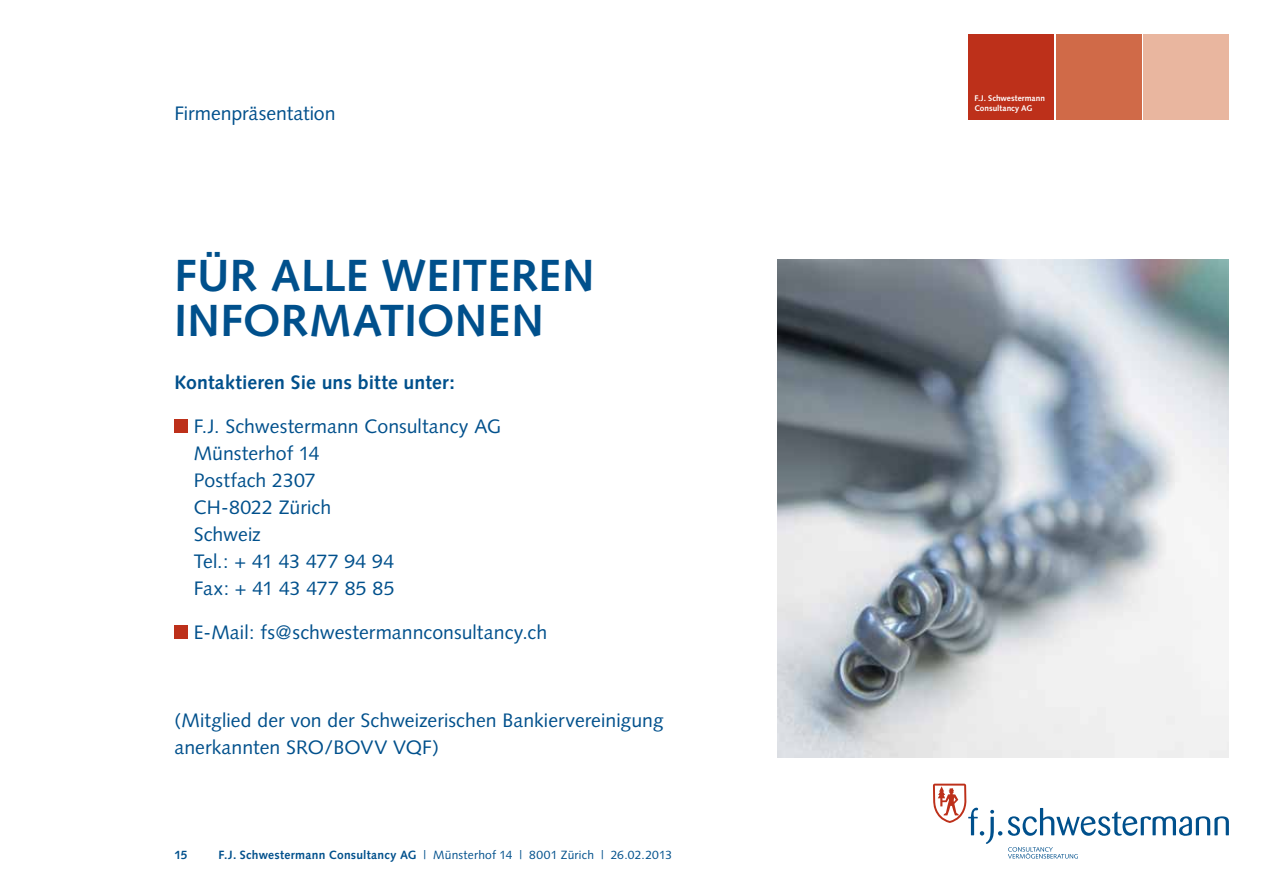
<style>
.page{position:relative;width:1263px;height:893px;background:#fff}
.page>*{position:absolute;margin:0;border:0;box-sizing:border-box;transform-origin:0 0}
.t1{font:700 45px/45px "Syntax";letter-spacing:.005em;color:#00508c}
.t2{font:19.5px/27px "Syntax";letter-spacing:.005em;color:#00508c}
.t3{font:700 19.5px "Syntax";letter-spacing:.01em;color:#00508c}
.t4{font:12px "Syntax";letter-spacing:.015em;color:#00508c}
.t5{font:700 12px "Syntax";color:#00508c}
.t6{font:700 8.25px/10.5px "Syntax";letter-spacing:.005em;color:#fff}
.s1{font-weight:700}
</style>
<div class="page">
<div style="left:968px;top:34px;width:85px;height:85px;background:#bd301a"></div>
<div style="left:1056px;top:34px;width:85px;height:85px;background:#d06a48"></div>
<div style="left:1144px;top:34px;width:85px;height:85px;background:#e9b69f"></div>
<svg style="left:1008px;top:808px;width:221px;height:28px"></svg>
<svg style="left:1008px;top:847px;width:70px;height:12px"></svg>
<svg style="left:933px;top:784px;width:69px;height:60px"></svg>
<div style="left:174px;top:419px;width:14px;height:14px;background:#bd301a"></div>
<div style="left:174px;top:625px;width:14px;height:14px;background:#bd301a"></div>
<img style="left:778px;top:259px;width:451px;height:498px">
<p class="t2" style="left:174px;top:100px;width:163px">Firmenpräsentation</p>
<h1 class="t1" style="left:174px;top:254px;width:309px">Für alle weiteren<br>Informationen</h1>
<p class="t3" style="left:174px;top:371px;width:282px">Kontaktieren Sie uns bitte unter:</p>
<p class="t2" style="left:194px;top:413px;width:309px">F.J. Schwestermann Consultancy AG<br>Münsterhof 14<br>Postfach 2307<br>CH-8022 Zürich<br>Schweiz<br>Tel.: + 41 43 477 94 94<br>Fax: + 41 43 477 85 85</p>
<p class="t2" style="left:194px;top:619px;width:355px">E-Mail: fs@schwestermannconsultancy.ch</p>
<p class="t2" style="left:174px;top:707px;width:491px">(Mitglied der von der Schweizerischen Bankiervereinigung anerkannten SRO/BOVV VQF)</p>
<p class="t5" style="left:174px;top:848px;width:15px">15</p>
<p class="t4" style="left:219px;top:848px;width:455px"><span class="s1">F.J. Schwestermann Consultancy AG</span> | Münsterhof 14 | 8001 Zürich | 26.02.2013</p>
<p class="t6" style="left:974px;top:93px;width:72px">F.J. Schwestermann<br>Consultancy AG</p>
</div>
